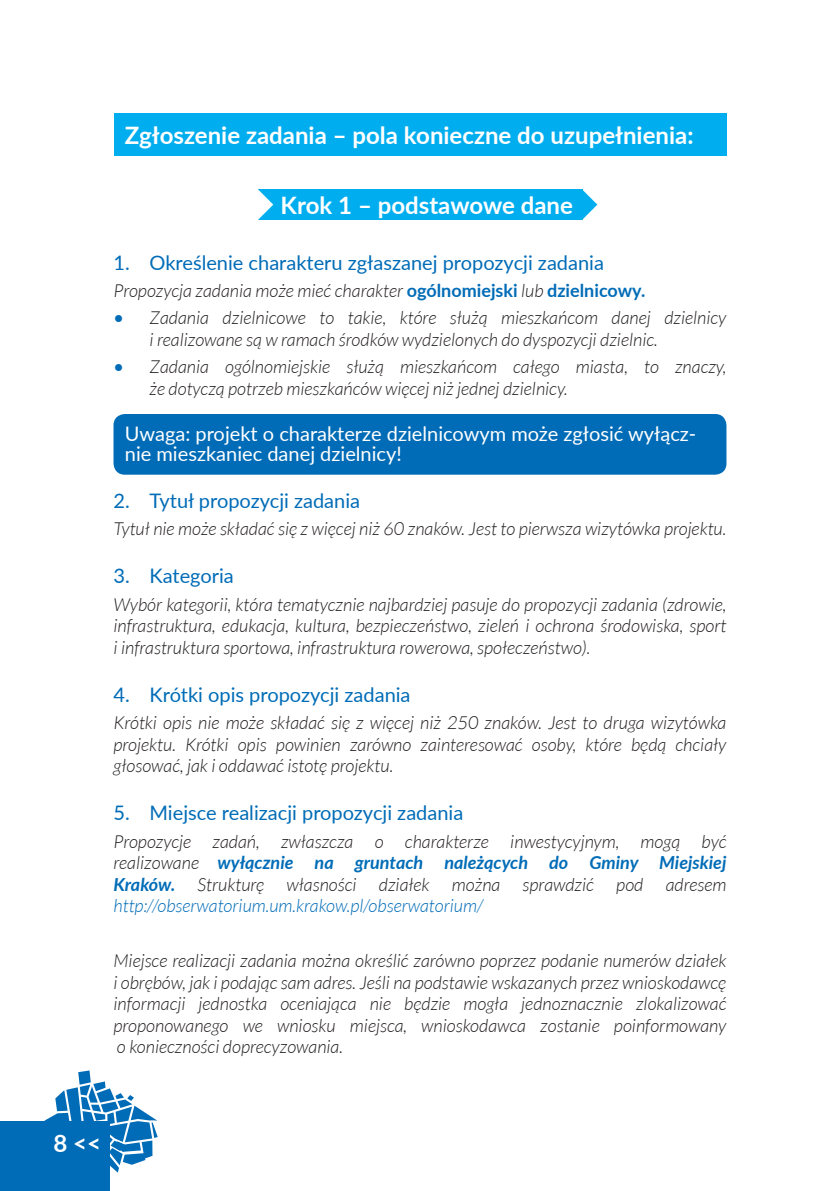
<style>
.page{position:relative;width:840px;height:1191px;background:#fff}
.page>*{position:absolute;margin:0;border:0;box-sizing:border-box;transform-origin:0 0}
.t1{font:700 24px "Lato";color:#fff}
.t2{font:20px "Lato";color:#006cb7}
.t3{font:20px/20px "Lato";color:#fff}
.t4{font:italic 300 18px/21.6px "Lato";color:#231f20;text-align:justify}
.s1{font-weight:700;font-style:normal;color:#006cb7}
.s2{font-weight:500;font-style:normal;color:#006cb7}
.s3{font-weight:700;color:#006cb7}
.s4{color:#006cb7}
</style>
<div class="page">
<svg style="left:44px;top:1070px;width:114px;height:102px"></svg>
<div style="left:0;top:1121px;width:109px;height:70px;background:#006cb7"></div>
<div style="left:113px;top:113px;width:613px;height:42px;background:#00aeef"></div>
<svg style="left:581px;top:189px;width:16px;height:31px"></svg>
<div style="left:258px;top:189px;width:323px;height:31px;background:#00aeef"></div>
<svg style="left:258px;top:189px;width:15px;height:31px"></svg>
<div style="left:113px;top:414px;width:613px;height:61px;background:#006cb7;border-radius:11px"></div>
<h1 class="t1" style="left:125px;top:118px;width:570px">Zgłoszenie zadania – pola konieczne do uzupełnienia:</h1>
<h1 class="t1" style="left:280px;top:188px;width:294px">Krok 1 – podstawowe dane</h1>
<p class="t2" style="left:113px;top:248px;width:491px">1. Określenie charakteru zgłaszanej propozycji zadania</p>
<p class="t4" style="left:113px;top:280px;width:533px">Propozycja zadania może mieć charakter <span class="s1">ogólnomiejski</span> lub <span class="s1">dzielnicowy.</span></p>
<p class="t4" style="left:149px;top:308px;width:578px;text-indent:-36px"><span class="s2">•</span> Zadania dzielnicowe to takie, które służą mieszkańcom danej dzielnicy i realizowane są w ramach środków wydzielonych do dyspozycji dzielnic.</p>
<p class="t4" style="left:149px;top:357px;width:578px;text-indent:-36px"><span class="s2">•</span> Zadania ogólnomiejskie służą mieszkańcom całego miasta, to znaczy, że dotyczą potrzeb mieszkańców więcej niż jednej dzielnicy.</p>
<p class="t3" style="left:125px;top:423px;width:572px">Uwaga: projekt o charakterze dzielnicowym może zgłosić wyłącz&shy;nie mieszkaniec danej dzielnicy!</p>
<p class="t2" style="left:113px;top:486px;width:248px">2. Tytuł propozycji zadania</p>
<p class="t4" style="left:113px;top:518px;width:614px">Tytuł nie może składać się z więcej niż 60 znaków. Jest to pierwsza wizytówka projektu.</p>
<p class="t2" style="left:113px;top:561px;width:122px">3. Kategoria</p>
<p class="t4" style="left:113px;top:594px;width:614px">Wybór kategorii, która tematycznie najbardziej pasuje do propozycji zadania (zdrowie, infrastruktura, edukacja, kultura, bezpieczeństwo, zieleń i ochrona środowiska, sport i infrastruktura sportowa, infrastruktura rowerowa, społeczeństwo).</p>
<p class="t2" style="left:113px;top:680px;width:298px">4. Krótki opis propozycji zadania</p>
<p class="t4" style="left:113px;top:712px;width:614px">Krótki opis nie może składać się z więcej niż 250 znaków. Jest to druga wizytówka projektu. Krótki opis powinien zarówno zainteresować osoby, które będą chciały głosować, jak i oddawać istotę projektu.</p>
<p class="t2" style="left:113px;top:798px;width:351px">5. Miejsce realizacji propozycji zadania</p>
<p class="t4" style="left:113px;top:831px;width:614px">Propozycje zadań, zwłaszcza o charakterze inwestycyjnym, mogą być realizowane <span class="s3">wyłącznie na gruntach należących do Gminy Miejskiej Kraków.</span> Strukturę własności działek można sprawdzić pod adresem <span class="s4">http://obserwatorium.um.krakow.pl/obserwatorium/</span></p>
<p class="t4" style="left:113px;top:950px;width:614px">Miejsce realizacji zadania można określić zarówno poprzez podanie numerów działek i obrębów, jak i podając sam adres. Jeśli na podstawie wskazanych przez wnioskodawcę informacji jednostka oceniająca nie będzie mogła jednoznacznie zlokalizować proponowanego we wniosku miejsca, wnioskodawca zostanie poinformowany o konieczności doprecyzowania.</p>
<h1 class="t1" style="left:53px;top:1125px;width:49px">8 &lt;&lt;</h1>
</div>
